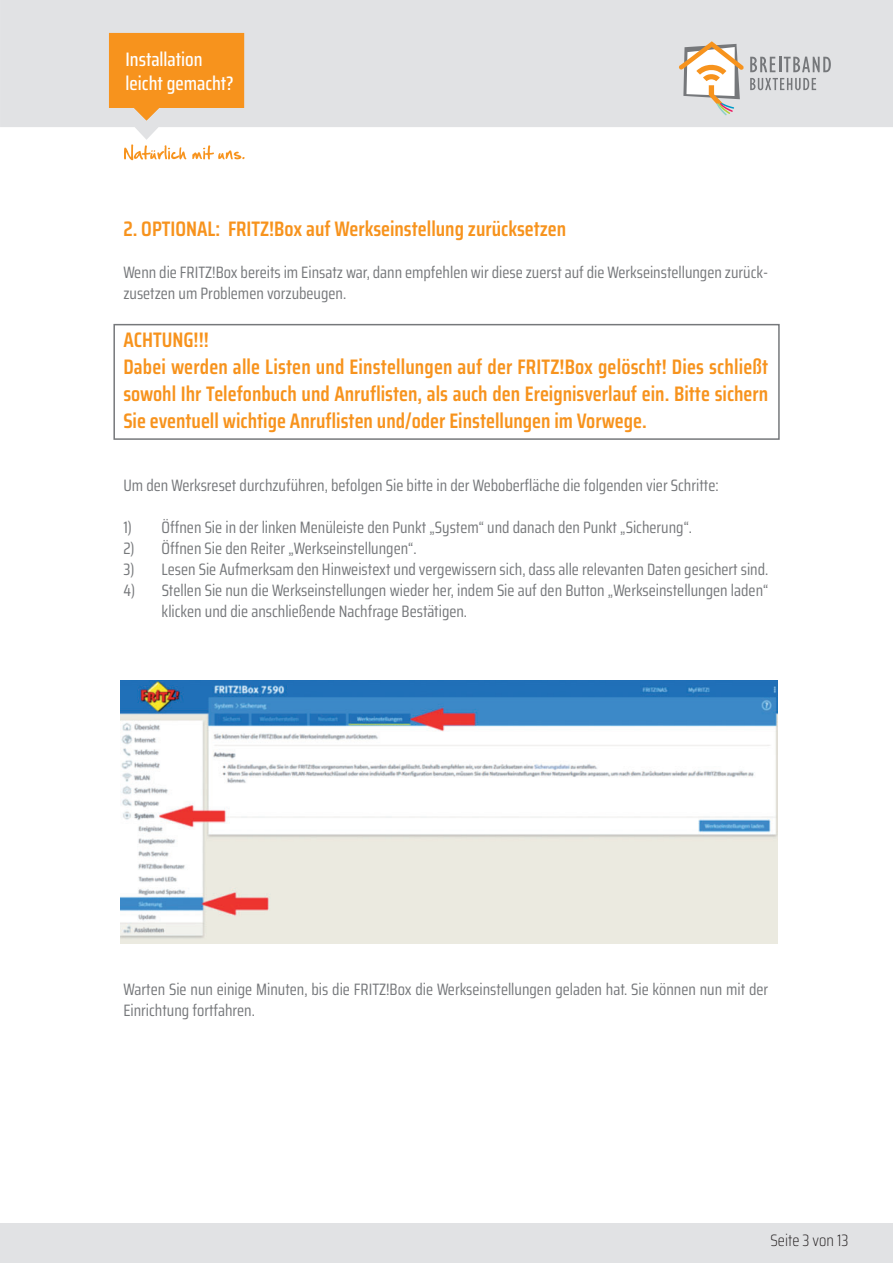
<style>
.page{position:relative;width:893px;height:1263px;background:#fff}
.page>*{position:absolute;margin:0;border:0;box-sizing:border-box;transform-origin:0 0}
.t1{font:600 21px/27px "Saira Condensed";color:#f7931d}
.t2{font:500 19.8px/21.9px "Saira Condensed";color:#fff}
.t3{font:500 19.5px/24px "Saira Condensed";color:#fff}
.t4{font:16.5px/21px "Saira Condensed";color:#76787b}
.t5{font:200 16.5px "Saira Condensed";color:#231f20}
</style>
<div class="page">
<svg style="left:0;top:0;width:892px;height:140px;background:#e4e4e6"></svg>
<svg style="left:750px;top:57px;width:80px;height:15px"></svg>
<svg style="left:750px;top:78px;width:66px;height:12px"></svg>
<svg style="left:678px;top:41px;width:66px;height:74px"></svg>
<svg style="left:124px;top:144px;width:62px;height:16px"></svg>
<svg style="left:192px;top:145px;width:52px;height:15px"></svg>
<div style="left:0;top:1223px;width:892px;height:40px;background:#e1e2e4"></div>
<svg style="left:109px;top:33px;width:135px;height:88px;background:#f49d37"></svg>
<img style="left:121px;top:680px;width:656px;height:264px">
<div style="left:113px;top:324px;width:666px;height:116px;border:2px solid #76787b"></div>
<p class="t3" style="left:125px;top:47px;width:110px">Installation leicht gemacht?</p>
<p class="t2" style="left:124px;top:49px;width:80px">Immer gut informiert?</p>
<p class="t1" style="left:123px;top:217px;width:444px">2. OPTIONAL: FRITZ!Box auf Werkseinstellung zurücksetzen</p>
<p class="t4" style="left:123px;top:263px;width:646px">Wenn die FRITZ!Box bereits im Einsatz war, dann empfehlen wir diese zuerst auf die Werkseinstellungen zurück&shy;zusetzen um Problemen vorzubeugen.</p>
<p class="t1" style="left:123px;top:328px;width:646px">ACHTUNG!!!<br>Dabei werden alle Listen und Einstellungen auf der FRITZ!Box gelöscht! Dies schließt sowohl Ihr Telefonbuch und Anruflisten, als auch den Ereignisverlauf ein. Bitte sichern Sie eventuell wichtige Anruflisten und/oder Einstellungen im Vorwege.</p>
<p class="t4" style="left:123px;top:476px;width:596px">Um den Werksreset durchzuführen, befolgen Sie bitte in der Weboberfläche die folgenden vier Schritte:</p>
<p class="t4" style="left:123px;top:518px;width:570px">1) Öffnen Sie in der linken Menüleiste den Punkt „System“ und danach den Punkt „Sicherung“.</p>
<p class="t4" style="left:123px;top:539px;width:295px">2) Öffnen Sie den Reiter „Werkseinstellungen“.</p>
<p class="t4" style="left:123px;top:560px;width:646px">3) Lesen Sie Aufmerksam den Hinweistext und vergewissern sich, dass alle relevanten Daten gesichert sind.</p>
<p class="t4" style="left:162px;top:581px;width:608px;text-indent:-38px">4) Stellen Sie nun die Werkseinstellungen wieder her, indem Sie auf den Button „Werkseinstellungen laden“ klicken und die anschließende Nachfrage Bestätigen.</p>
<p class="t4" style="left:123px;top:980px;width:646px">Warten Sie nun einige Minuten, bis die FRITZ!Box die Werkseinstellungen geladen hat. Sie können nun mit der<br>Einrichtung fortfahren.</p>
<p class="t5" style="left:770px;top:1230px;width:79px">Seite 3 von 13</p>
</div>
